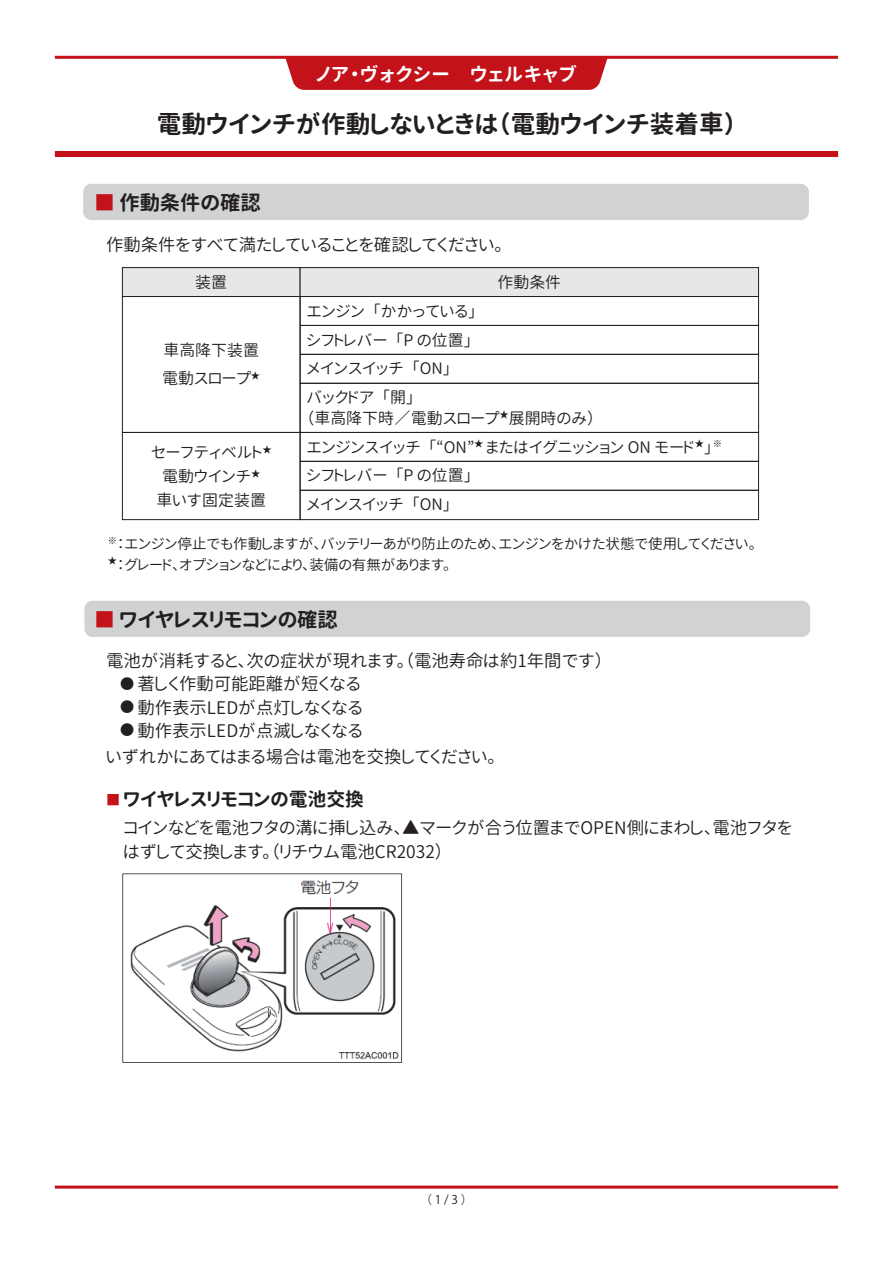
<style>
.page{position:relative;width:893px;height:1263px;background:#fff}
.page>*{position:absolute;margin:0;border:0;box-sizing:border-box;transform-origin:0 0}
.t1{font:24.6px "Gen Jyuu Gothic P Bold";color:#231f20}
.t2{font:20.25px "Gen Jyuu Gothic P Bold";color:#231f20}
.t3{font:18.9px "Gen Jyuu Gothic P Bold";letter-spacing:.05em;color:#fff}
.t4{font:18.9px "Gen Jyuu Gothic P Bold";color:#231f20}
.t5{font:17.4px/26.2px "Gen Jyuu Gothic P Normal";color:#231f20}
.t6{font:15.9px/24px "Gen Jyuu Gothic P Normal";color:#231f20}
.t7{font:14.55px "Gen Jyuu Gothic P Normal";color:#231f20}
.t8{font:12px "Koz Go Pr 6 N";color:#231f20}
.s1{color:#c4121a}
.s2{font-family:"Koz Go Pr 6 N";font-size:14.1px}
.s3{font-family:"Koz Go Pr 6 N";font-size:14.1px;color:#c4121a}
</style>
<div class="page">
<div style="left:55px;top:151px;width:783px;height:6px;background:#c4121a"></div>
<svg style="left:285px;top:59px;width:323px;height:31px;background:#c61b23"></svg>
<hr style="left:55px;top:56px;width:783px;height:3px;background:#c4121a">
<div style="left:84px;top:601px;width:726px;height:36px;background:#d1d2d4;border-radius:8px"></div>
<svg style="left:122px;top:873px;width:280px;height:190px"></svg>
<hr style="left:55px;top:1185px;width:783px;height:3px;background:#c4121a">
<div style="left:83px;top:184px;width:726px;height:36px;background:#d1d2d4;border-radius:8px"></div>
<div style="left:122px;top:267px;width:178px;height:30px;background:#e6e7e9;border:1px solid #231f20"></div>
<div style="left:300px;top:267px;width:459px;height:30px;background:#e6e7e9;border:1px solid #231f20"></div>
<svg style="left:122px;top:296px;width:637px;height:224px"></svg>
<div style="left:300px;top:490px;width:459px;height:30px;border:1px solid #231f20"></div>
<p class="t3" style="left:316px;top:60px;width:262px">ノア・ヴォクシー　ウェルキャブ</p>
<h1 class="t1" style="left:157px;top:106px;width:581px">電動ウインチが作動しないときは（電動ウインチ装着車）</h1>
<p class="t2" style="left:95px;top:188px;width:168px"><span class="s1">■</span> 作動条件の確認</p>
<p class="t5" style="left:106px;top:231px;width:399px">作動条件をすべて満たしていることを確認してください。</p>
<p class="t6" style="left:195px;top:269px;width:33px">装置</p>
<p class="t6" style="left:497px;top:269px;width:65px">作動条件</p>
<p class="t6" style="left:306px;top:298px;width:171px">エンジン「かかっている」</p>
<p class="t6" style="left:162px;top:336px;width:99px;line-height:27.9px">車高降下装置電動スロープ<sup>★</sup></p>
<p class="t6" style="left:306px;top:327px;width:167px">シフトレバー「P の位置」</p>
<p class="t6" style="left:306px;top:356px;width:146px">メインスイッチ「ON」</p>
<p class="t6" style="left:151px;top:440px;width:122px;text-align:center">セーフティベルト<sup>★</sup>電動ウインチ<sup>★<br></sup>車いす固定装置</p>
<p class="t6" style="left:306px;top:387px;width:290px;line-height:20.2px">バックドア「開」<br>（車高降下時／電動スロープ<sup>★</sup>展開時のみ）</p>
<p class="t6" style="left:306px;top:434px;width:417px">エンジンスイッチ「“ON”<sup>★</sup> またはイグニッション ON モード<sup>★</sup>」<sup>※</sup></p>
<p class="t6" style="left:306px;top:463px;width:167px">シフトレバー「P の位置」</p>
<p class="t6" style="left:306px;top:492px;width:146px">メインスイッチ「ON」</p>
<p class="t7" style="left:108px;top:534px;width:649px"><sup>※</sup>：エンジン停止でも作動しますが、バッテリーあがり防止のため、エンジンをかけた状態で使用してください。</p>
<p class="t7" style="left:108px;top:554px;width:344px"><sup>★</sup>：グレード、オプションなどにより、装備の有無があります。</p>
<p class="t2" style="left:95px;top:604px;width:245px"><span class="s1">■</span> ワイヤレスリモコンの確認</p>
<p class="t5" style="left:106px;top:647px;width:499px">電池が消耗すると、次の症状が現れます。（電池寿命は約1年間です）</p>
<p class="t5" style="left:120px;top:670px;width:242px"><span class="s2">●</span> 著しく作動可能距離が短くなる</p>
<p class="t5" style="left:120px;top:694px;width:244px"><span class="s2">●</span> 動作表示LEDが点灯しなくなる</p>
<p class="t5" style="left:106px;top:717px;width:392px;text-indent:14px"><span class="s2">●</span> 動作表示LEDが点滅しなくなる<br>いずれかにあてはまる場合は電池を交換してください。</p>
<p class="t4" style="left:106px;top:785px;width:259px"><span class="s3">■</span> ワイヤレスリモコンの電池交換</p>
<p class="t5" style="left:123px;top:814px;width:670px;line-height:24.6px">コインなどを電池フタの溝に挿し込み、▲マークが合う位置までOPEN側にまわし、電池フタをはずして交換します。（リチウム電池CR2032）</p>
<p class="t8" style="left:420px;top:1192px;width:54px">（ 1 / 3 ）</p>
</div>
